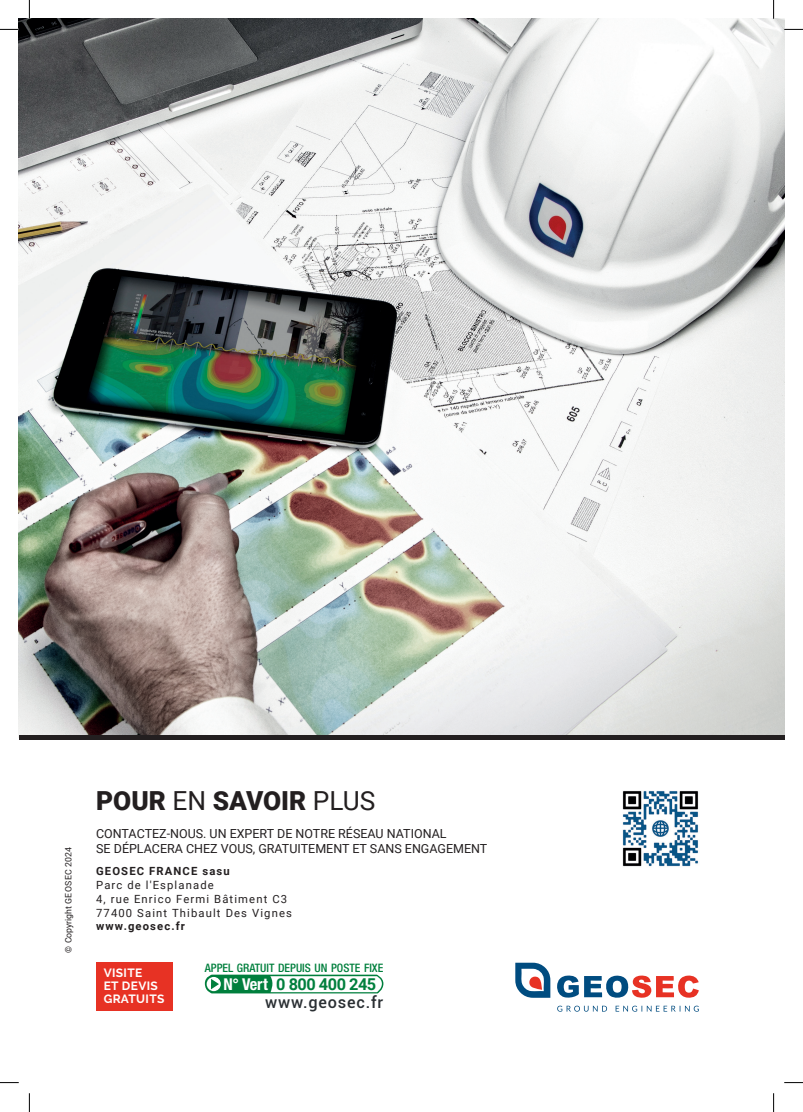
<style>
.page{position:relative;width:803px;height:1112px;background:#fff}
.page>*{position:absolute;margin:0;border:0;box-sizing:border-box;transform-origin:0 0}
.t1{font:900 26.25px "Roboto";color:#231f20}
.t2{font:500 16.38px "Roboto";letter-spacing:.05em;color:#2a2f33}
.t3{font:700 16.38px "Roboto";letter-spacing:-.03em;color:#007f3d}
.t4{font:700 condensed 16.38px "Helvetica Neue LT Std";color:#fff}
.t5{font:12.5px "Roboto";color:#231f20}
.t6{font:700 12px "Raleway";letter-spacing:.03em;color:#fff}
.t7{font:500 condensed 11.62px "Helvetica Neue LT Std";color:#007f3d}
.t8{font:11.25px "Roboto";letter-spacing:.1em;color:#231f20}
.t9{font:700 11.25px "Roboto";letter-spacing:.1em;color:#231f20}
.t10{font:8.75px "Roboto";color:#231f20}
.s1{font-weight:400}
</style>
<div class="page">
<svg style="left:515px;top:962px;width:35px;height:35px"></svg>
<svg style="left:557px;top:975px;width:142px;height:23px"></svg>
<svg style="left:557px;top:1005px;width:142px;height:6px"></svg>
<div style="left:96px;top:962px;width:77px;height:48px;background:#e73224"></div>
<svg style="left:205px;top:974px;width:178px;height:19px"></svg>
<img style="left:622px;top:791px;width:77px;height:76px">
<img style="left:19px;top:19px;width:765px;height:716px">
<hr style="left:19px;top:735px;width:765px;height:4px;background:#231f20">
<svg style="left:0;top:29px;width:19px;height:1px"></svg>
<svg style="left:784px;top:29px;width:19px;height:1px"></svg>
<svg style="left:0;top:1082px;width:19px;height:1px"></svg>
<svg style="left:784px;top:1082px;width:19px;height:1px"></svg>
<svg style="left:29px;top:0;width:1px;height:19px"></svg>
<svg style="left:29px;top:1093px;width:1px;height:18px"></svg>
<svg style="left:773px;top:0;width:1px;height:19px"></svg>
<svg style="left:773px;top:1093px;width:1px;height:18px"></svg>
<p class="t10" style="left:62px;top:952px;width:107px;rotate:-90deg">© Copyright GEOSEC 2024</p>
<p class="t1" style="left:96px;top:781px;width:281px">POUR <span class="s1">EN</span> SAVOIR <span class="s1">PLUS</span></p>
<p class="t5" style="left:96px;top:824px;width:352px">CONTACTEZ-NOUS. UN EXPERT DE NOTRE RÉSEAU NATIONAL</p>
<p class="t5" style="left:96px;top:839px;width:393px">SE DÉPLACERA CHEZ VOUS, GRATUITEMENT ET SANS ENGAGEMENT</p>
<p class="t9" style="left:96px;top:863px;width:135px">GEOSEC FRANCE sasu</p>
<p class="t8" style="left:96px;top:876px;width:119px">Parc de l'Esplanade</p>
<p class="t8" style="left:96px;top:890px;width:192px">4, rue Enrico Fermi Bâtiment C3</p>
<p class="t8" style="left:96px;top:904px;width:197px">77400 Saint Thibault Des Vignes</p>
<p class="t9" style="left:96px;top:918px;width:90px">www.geosec.fr</p>
<p class="t6" style="left:104px;top:965px;width:40px">VISITE</p>
<p class="t6" style="left:104px;top:978px;width:56px">ET DEVIS</p>
<p class="t6" style="left:104px;top:992px;width:62px">GRATUITS</p>
<p class="t7" style="left:205px;top:960px;width:180px">APPEL GRATUIT DEPUIS UN POSTE FIXE</p>
<p class="t2" style="left:265px;top:990px;width:120px">www.geosec.fr</p>
<p class="t4" style="left:223px;top:973px;width:46px">N° Vert</p>
<p class="t3" style="left:276px;top:972px;width:101px">0 800 400 245</p>
</div>
